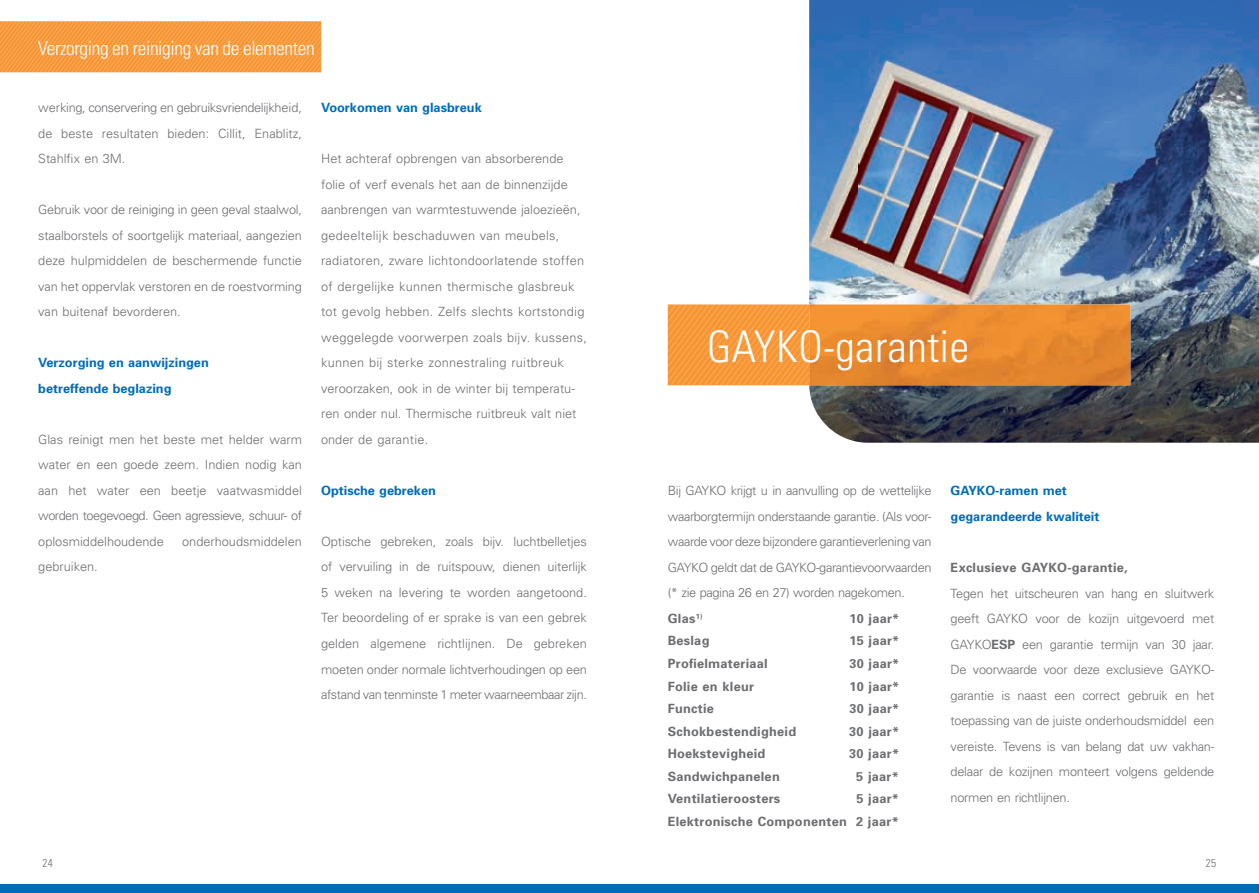
<style>
.page{position:relative;width:1259px;height:893px;background:#fff}
.page>*{position:absolute;margin:0;border:0;box-sizing:border-box;transform-origin:0 0}
.t1{font:300 condensed 43.5px "Univers";letter-spacing:.01em;color:#fff}
.t2{font:300 condensed 19.5px "Univers";letter-spacing:-.02em;color:#fff}
.t3{font:300 12.75px/25.5px "Univers";color:#6c6d70;text-align:justify}
.t4{font:300 12.75px/25.5px "Univers";letter-spacing:.02em;color:#6c6d70}
.t5{font:700 12.75px/22.5px "Univers";letter-spacing:.02em;color:#6c6d70;text-align:right}
.t6{font:300 12.75px/25.5px "Univers";letter-spacing:-.03em;color:#6c6d70}
.t7{font:700 12.75px/25.5px "Univers";color:#006cb7}
.t8{font:300 condensed 11.25px "Univers";color:#6c6d70}
.s1{font-weight:700}
</style>
<div class="page">
<div style="left:0;top:884px;width:1259px;height:9px;background:#006cb7"></div>
<img style="left:859px;top:0;width:400px;height:443px">
<img style="left:809px;top:0;width:50px;height:440px">
<svg style="left:0;top:21px;width:321px;height:51px;background:#f79c40"></svg>
<img style="left:832px;top:304px;width:243px;height:81px">
<img style="left:1071px;top:306px;width:59px;height:79px">
<img style="left:814px;top:304px;width:50px;height:75px">
<img style="left:814px;top:304px;width:34px;height:52px">
<img style="left:814px;top:304px;width:17px;height:30px">
<svg style="left:668px;top:304px;width:146px;height:81px;background:#f69a3c"></svg>
<h2 class="t2" style="left:38px;top:36px;width:278px">Verzorging en reiniging van de elementen</h2>
<p class="t3" style="left:38px;top:95px;width:265px">werking, conservering en gebruiksvriendelijkheid, de beste resultaten bieden: Cillit, Enablitz, Stahlfix en 3M.</p>
<p class="t3" style="left:38px;top:197px;width:265px">Gebruik voor de reiniging in geen geval staalwol, staalborstels of soortgelijk materiaal, aangezien deze hulpmiddelen de beschermende functie van het oppervlak verstoren en de roestvorming van buitenaf bevorderen.</p>
<p class="t7" style="left:38px;top:350px;width:172px">Verzorging en aanwijzingen betreffende beglazing</p>
<p class="t3" style="left:38px;top:427px;width:265px">Glas reinigt men het beste met helder warm water en een goede zeem. Indien nodig kan aan het water een beetje vaatwasmiddel worden toegevoegd. Geen agressieve, schuur- of oplosmiddelhoudende</p>
<p class="t3" style="left:182px;top:529px;width:121px">onderhoudsmiddelen</p>
<p class="t3" style="left:38px;top:554px;width:61px">gebruiken.</p>
<p class="t7" style="left:321px;top:95px;width:162px">Voorkomen van glasbreuk</p>
<p class="t4" style="left:321px;top:146px;width:267px">Het achteraf opbrengen van absorberende folie of verf evenals het aan de binnenzijde aanbrengen van warmtestuwende jaloezieën, gedeeltelijk beschaduwen van meubels, radiatoren, zware lichtondoorlatende stoffen of dergelijke kunnen thermische glasbreuk tot gevolg hebben. Zelfs slechts kortstondig weggelegde voorwerpen zoals bijv. kussens, kunnen bij sterke zonnestraling ruitbreuk veroorzaken, ook in de winter bij temperatu&shy;ren onder nul. Thermische ruitbreuk valt niet onder de garantie.</p>
<p class="t7" style="left:321px;top:478px;width:116px">Optische gebreken</p>
<p class="t3" style="left:321px;top:529px;width:267px">Optische gebreken, zoals bijv. luchtbelletjes of vervuiling in de ruitspouw, dienen uiterlijk 5 weken na levering te worden aangetoond.<br>Ter beoordeling of er sprake is van een gebrek gelden algemene richtlijnen. De gebreken moeten onder normale lichtverhoudingen op een afstand van tenminste 1 meter waarneembaar zijn.</p>
<h1 class="t1" style="left:707px;top:321px;width:263px">GAYKO-garantie</h1>
<p class="t6" style="left:668px;top:478px;width:265px">Bij GAYKO krijgt u in aanvulling op de wettelijke waarborgtermijn onderstaande garantie. (Als voor&shy;waarde voor deze bijzondere garantieverlening van GAYKO geldt dat de GAYKO-garantievoorwaarden (* zie pagina 26 en 27) worden nagekomen.<br><span class="s1">Glas</span><sup>1)</sup></p>
<p class="t5" style="left:849px;top:607px;width:51px">10 jaar*</p>
<p class="t5" style="left:668px;top:630px;width:43px">Beslag</p>
<p class="t5" style="left:849px;top:630px;width:51px">15 jaar*</p>
<p class="t5" style="left:668px;top:652px;width:101px">Profielmateriaal</p>
<p class="t5" style="left:849px;top:652px;width:51px">30 jaar*</p>
<p class="t5" style="left:668px;top:675px;width:88px">Folie en kleur</p>
<p class="t5" style="left:849px;top:675px;width:51px">10 jaar*</p>
<p class="t5" style="left:668px;top:697px;width:48px">Functie</p>
<p class="t5" style="left:849px;top:697px;width:51px">30 jaar*</p>
<p class="t5" style="left:668px;top:720px;width:130px">Schokbestendigheid</p>
<p class="t5" style="left:849px;top:720px;width:51px">30 jaar*</p>
<p class="t5" style="left:668px;top:742px;width:99px">Hoekstevigheid</p>
<p class="t5" style="left:849px;top:742px;width:51px">30 jaar*</p>
<p class="t5" style="left:668px;top:765px;width:113px">Sandwichpanelen</p>
<p class="t5" style="left:856px;top:765px;width:44px">5 jaar*</p>
<p class="t5" style="left:668px;top:787px;width:114px">Ventilatieroosters</p>
<p class="t5" style="left:668px;top:787px;width:233px">5 jaar*<br>Elektronische Componenten 2 jaar*</p>
<p class="t7" style="left:950px;top:478px;width:150px">GAYKO-ramen met gegarandeerde kwaliteit</p>
<p class="t5" style="left:950px;top:556px;width:179px">Exclusieve GAYKO-garantie,</p>
<p class="t3" style="left:950px;top:580px;width:265px">Tegen het uitscheuren van hang en sluitwerk geeft GAYKO voor de kozijn uitgevoerd met GAYKO<span class="s1">ESP</span> een garantie termijn van 30 jaar.<br>De voorwaarde voor deze exclusieve GAYKO&shy;garantie is naast een correct gebruik en het toepassing van de juiste onderhoudsmiddel een vereiste. Tevens is van belang dat uw vakhan&shy;delaar de kozijnen monteert volgens geldende normen en richtlijnen.</p>
<p class="t8" style="left:43px;top:857px;width:12px">24</p>
<p class="t8" style="left:1206px;top:857px;width:12px">25</p>
</div>
